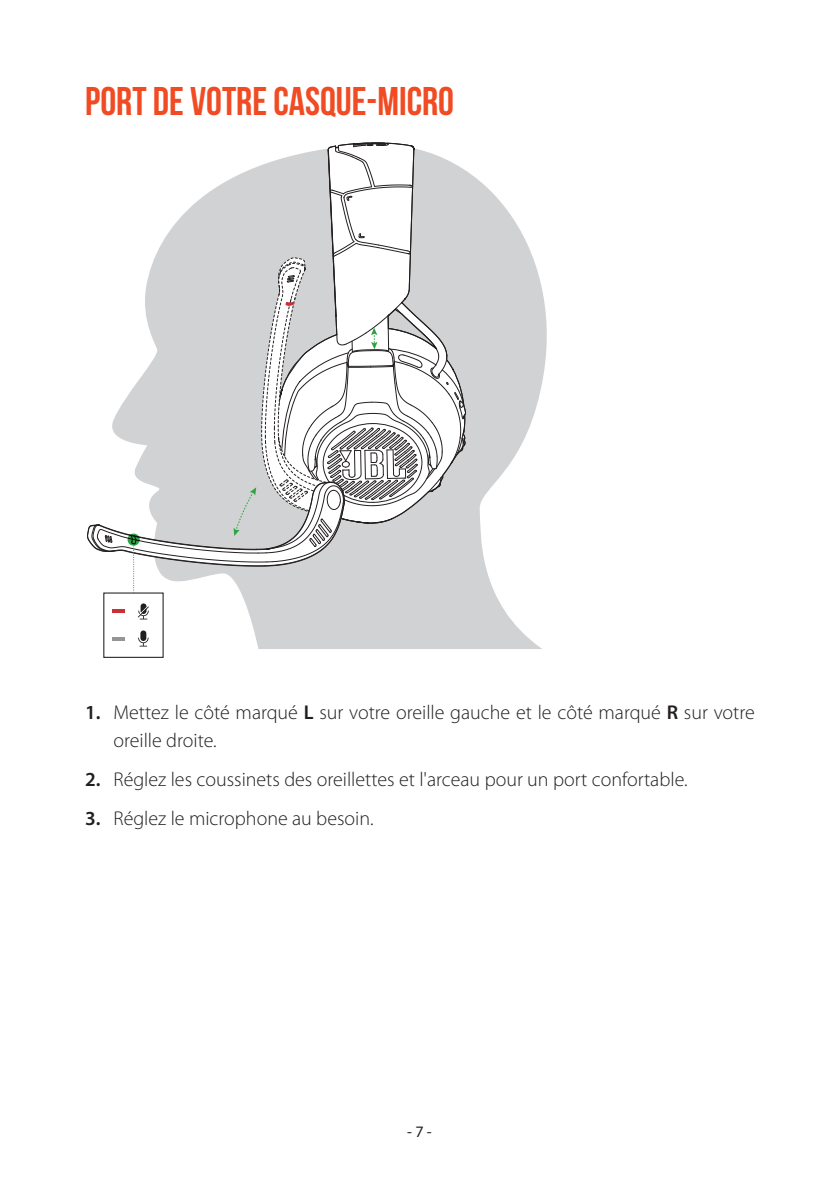
<style>
.page{position:relative;width:840px;height:1191px;background:#fff}
.page>*{position:absolute;margin:0;border:0;box-sizing:border-box;transform-origin:0 0}
.Title2{font:700 40px "Bebas Neue";color:#f04b23}
.t1{font:300 20px/28px "Myriad Pro";color:#231f20}
.t2{font:16px "Myriad Pro";color:#231f20}
.s1{font-weight:600}
</style>
<div class="page">
<svg style="left:112px;top:171px;width:435px;height:478px;fill:#d1d2d4"></svg>
<svg style="left:138px;top:630px;width:10px;height:16px"></svg>
<svg style="left:112px;top:637px;width:12px;height:3px"></svg>
<svg style="left:138px;top:603px;width:11px;height:16px"></svg>
<svg style="left:87px;top:142px;width:379px;height:451px"></svg>
<svg style="left:112px;top:610px;width:12px;height:3px"></svg>
<p class="Title2" style="left:85px;top:79px;width:370px">PORT DE VOTRE CASQUE-MICRO</p>
<p class="t1" style="left:113px;top:698px;width:642px;text-indent:-28px"><span class="s1">1.</span> Mettez le côté marqué <span class="s1">L</span> sur votre oreille gauche et le côté marqué <span class="s1">R</span> sur votre oreille droite.</p>
<p class="t1" style="left:85px;top:765px;width:603px"><span class="s1">2.</span> Réglez les coussinets des oreillettes et l'arceau pour un port confortable.</p>
<p class="t1" style="left:85px;top:805px;width:290px"><span class="s1">3.</span> Réglez le microphone au besoin.</p>
<p class="t2" style="left:407px;top:1122px;width:26px">- 7 -</p>
</div>
